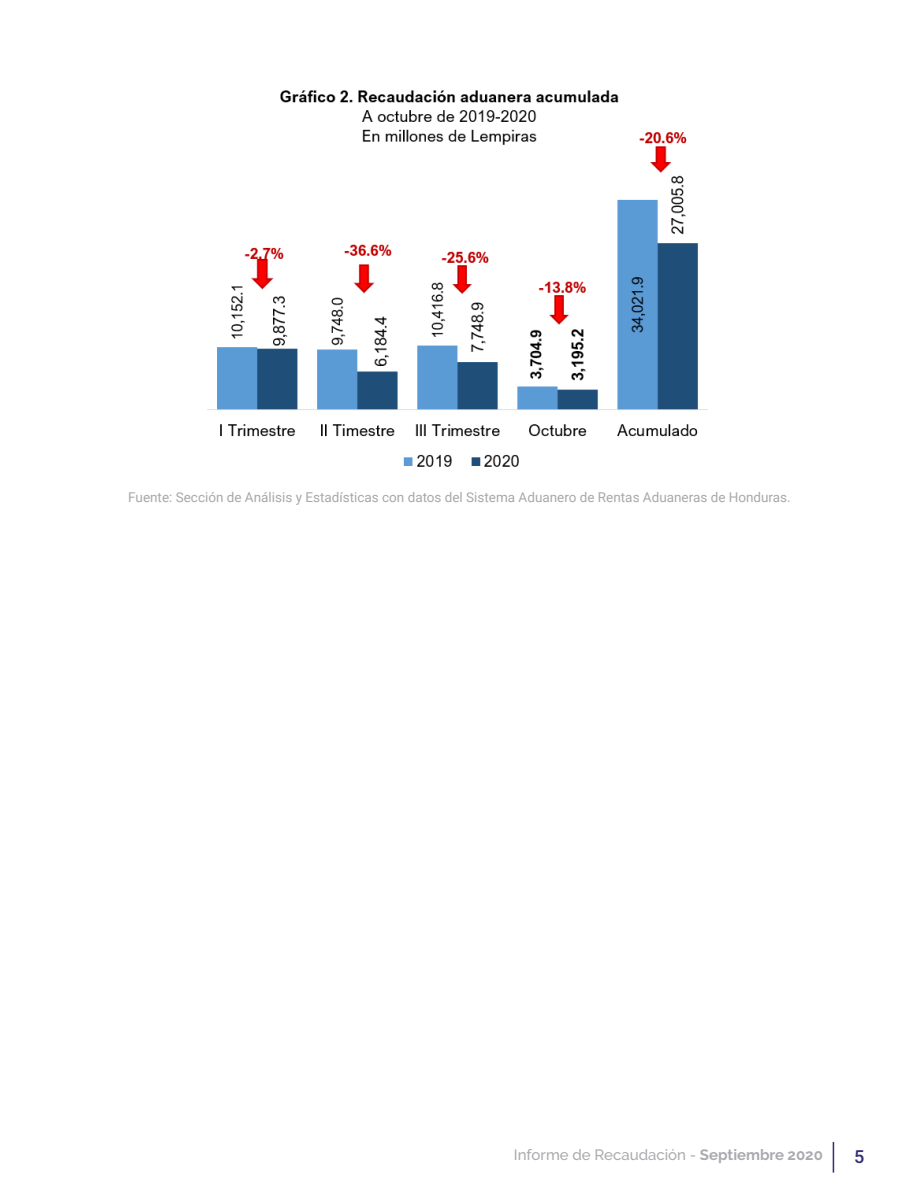
<style>
.page{position:relative;width:918px;height:1188px;background:#fff}
.page>*{position:absolute;margin:0;border:0;box-sizing:border-box;transform-origin:0 0}
.t1{font:500 18px "Roboto";color:#302e78}
.t2{font:500 15px "Raleway";color:#aaabaf}
.t3{font:13.5px "Roboto";color:#a6a8ab}
.s1{font-weight:700}
</style>
<div class="page">
<hr style="left:833px;top:1142px;width:1px;height:31px;background:#302e78">
<img style="left:207px;top:90px;width:501px;height:377px">
<p class="t3" style="left:128px;top:488px;width:664px">Fuente: Sección de Análisis y Estadísticas con datos del Sistema Aduanero de Rentas Aduaneras de Honduras.</p>
<p class="t2" style="left:514px;top:1146px;width:311px">Informe de Recaudación - <span class="s1">Septiembre 2020</span></p>
<h1 class="t1" style="left:854px;top:1144px;width:12px">5</h1>
</div>
